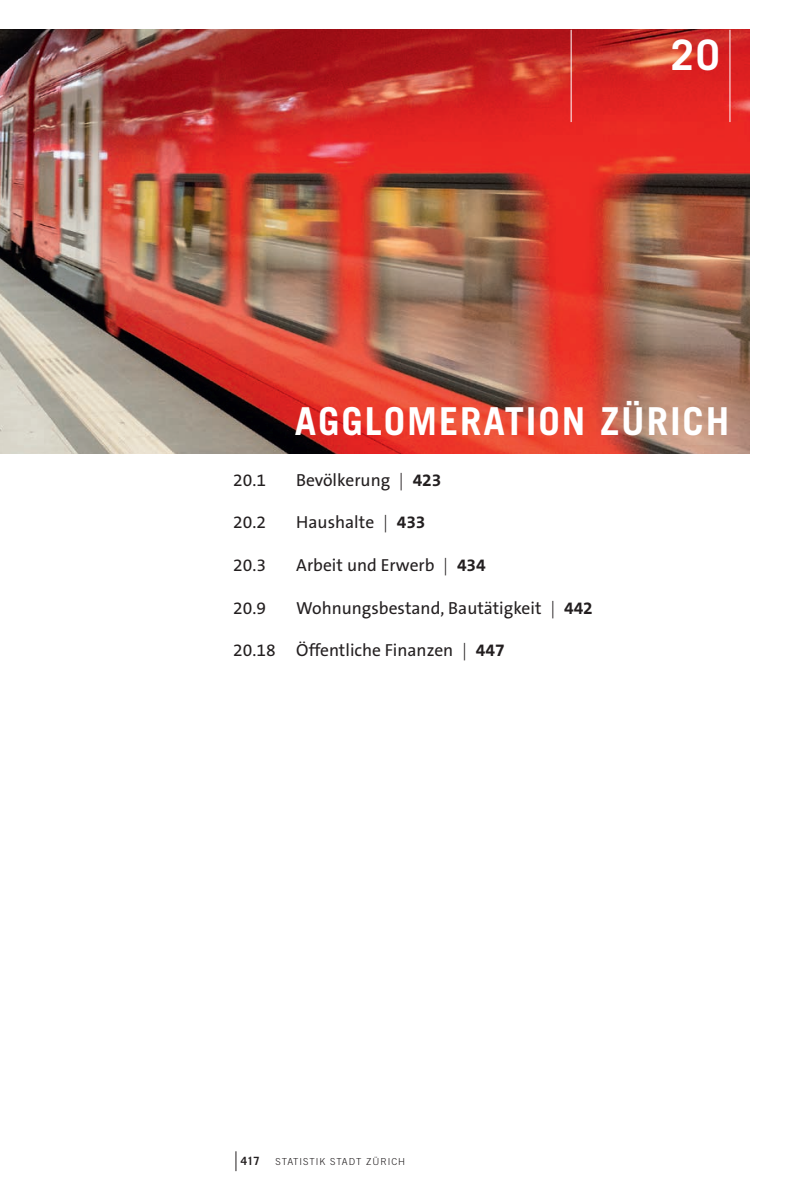
<style>
.page{position:relative;width:799px;height:1191px;background:#fff}
.page>*{position:absolute;margin:0;border:0;box-sizing:border-box;transform-origin:0 0}
.t1{font:700 42px "Trade Gothic LT Std";color:#fff}
.t2{font:700 38.5px "Trade Gothic LT Std";letter-spacing:.05em;color:#fff}
.t3{font:17.5px "The Sans OT5 Plain";color:#231f20}
.t4{font:700 11.38px "Trade Gothic LT Std";color:#231f20}
.t5{font:300 9.62px "Trade Gothic LT Std";letter-spacing:.1em;color:#231f20}
.s1{font-family:"The Sans OT3";font-weight:300}
.s2{font-family:"The Sans OT7";font-weight:700}
</style>
<div class="page">
<img style="left:0;top:30px;width:749px;height:423px">
<hr style="left:570px;top:30px;width:1px;height:92px;background:#fff">
<hr style="left:729px;top:30px;width:1px;height:92px;background:#fff">
<svg style="left:236px;top:1151px;width:1px;height:20px"></svg>
<h1 class="t1" style="left:670px;top:29px;width:50px">20</h1>
<h2 class="t2" style="left:295px;top:397px;width:436px">AGGLOMERATION ZÜRICH</h2>
<p class="t3" style="left:233px;top:469px;width:34px">20.1</p>
<p class="t3" style="left:296px;top:469px;width:147px">Bevölkerung <span class="s1">|</span> <span class="s2">423</span></p>
<p class="t3" style="left:233px;top:511px;width:34px">20.2</p>
<p class="t3" style="left:296px;top:511px;width:131px">Haushalte <span class="s1">|</span> <span class="s2">433</span></p>
<p class="t3" style="left:233px;top:554px;width:34px">20.3</p>
<p class="t3" style="left:296px;top:554px;width:191px">Arbeit und Erwerb <span class="s1">|</span> <span class="s2">434</span></p>
<p class="t3" style="left:233px;top:596px;width:34px">20.9</p>
<p class="t3" style="left:296px;top:596px;width:298px">Wohnungsbestand, Bautätigkeit <span class="s1">|</span> <span class="s2">442</span></p>
<p class="t3" style="left:233px;top:639px;width:273px">20.18 Öffentliche Finanzen <span class="s1">|</span> <span class="s2">447</span></p>
<p class="t4" style="left:241px;top:1153px;width:20px">417</p>
<p class="t5" style="left:275px;top:1155px;width:131px">STATISTIK STADT ZÜRICH</p>
</div>
